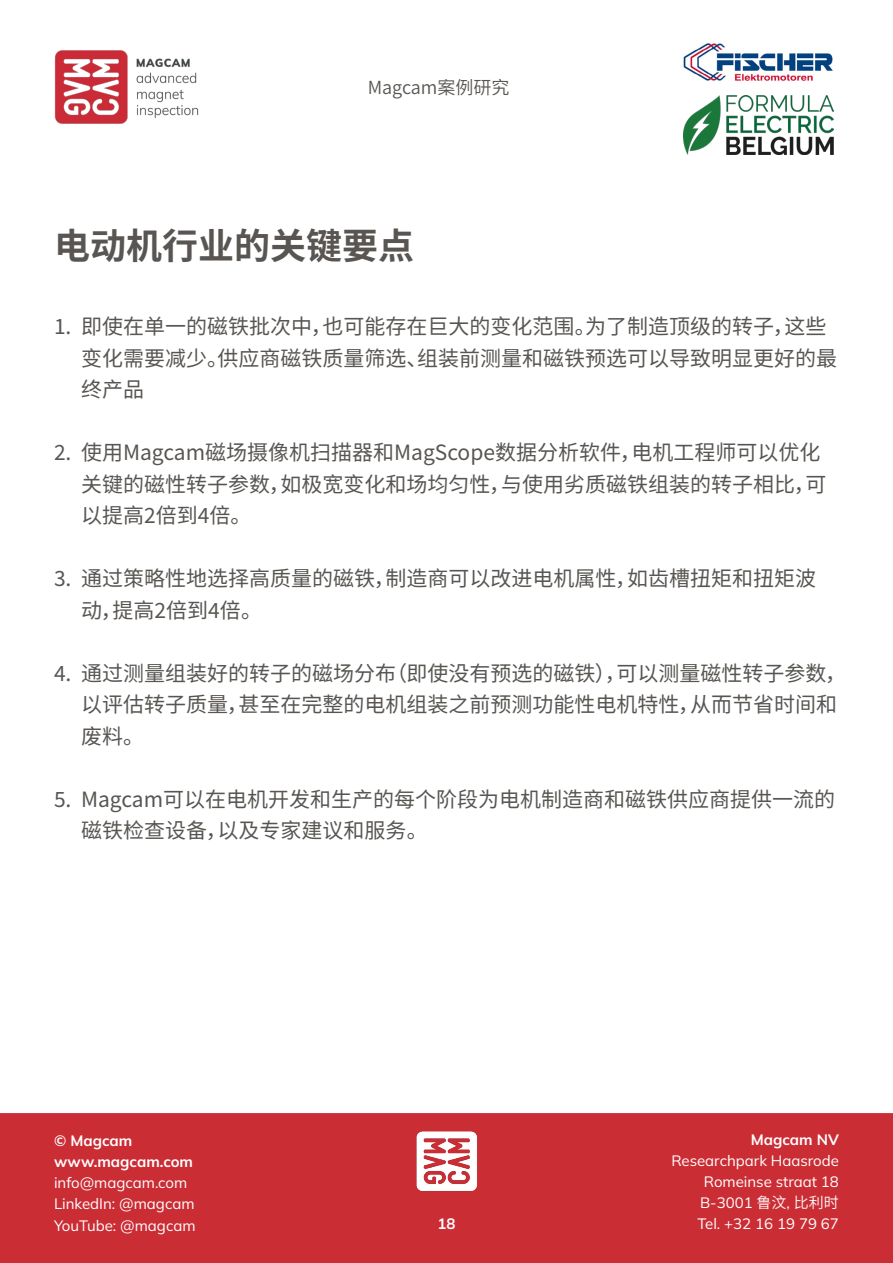
<style>
.page{position:relative;width:893px;height:1263px;background:#fff}
.page>*{position:absolute;margin:0;border:0;box-sizing:border-box;transform-origin:0 0}
.t1{font:700 36px "Source Han Sans CN";color:#585552}
.t2{font:21px/31.5px "Source Han Sans CN";color:#585552}
.t3{font:18px "Source Han Sans CN";color:#585552}
.t4{font:15px/21px "Mulish";color:#fff}
.t5{font:700 15px/21px "Mulish";color:#fff}
.s1{font-family:"Source Han Sans CN"}
</style>
<div class="page">
<div style="left:0;top:1113px;width:893px;height:150px;background:#cb2d35"></div>
<img style="left:404px;top:1118px;width:85px;height:85px">
<img style="left:54px;top:50px;width:145px;height:74px">
<img style="left:683px;top:43px;width:150px;height:38px">
<img style="left:683px;top:96px;width:150px;height:58px">
<p class="t3" style="left:368px;top:77px;width:143px">Magcam案例研究</p>
<h1 class="t1" style="left:54px;top:226px;width:361px">电动机行业的关键要点</h1>
<p class="t2" style="left:81px;top:311px;width:758px;text-indent:-27px">1. 即使在单一的磁铁批次中，也可能存在巨大的变化范围。为了制造顶级的转子，这些变化需要减少。供应商磁铁质量筛选、组装前测量和磁铁预选可以导致明显更好的最终产品</p>
<p class="t2" style="left:81px;top:437px;width:747px;text-indent:-27px">2. 使用Magcam磁场摄像机扫描器和MagScope数据分析软件，电机工程师可以优化关键的磁性转子参数，如极宽变化和场均匀性，与使用劣质磁铁组装的转子相比，可以提高2倍到4倍。</p>
<p class="t2" style="left:81px;top:563px;width:737px;text-indent:-27px">3. 通过策略性地选择高质量的磁铁，制造商可以改进电机属性，如齿槽扭矩和扭矩波动，提高2倍到4倍。</p>
<p class="t2" style="left:81px;top:658px;width:767px;text-indent:-27px">4. 通过测量组装好的转子的磁场分布（即使没有预选的磁铁），可以测量磁性转子参数，以评估转子质量，甚至在完整的电机组装之前预测功能性电机特性，从而节省时间和废料。</p>
<p class="t2" style="left:81px;top:784px;width:756px;text-indent:-27px">5. Magcam可以在电机开发和生产的每个阶段为电机制造商和磁铁供应商提供一流的磁铁检查设备，以及专家建议和服务。</p>
<p class="t5" style="left:54px;top:1130px;width:141px">© Magcam www.magcam.com</p>
<p class="t4" style="left:54px;top:1172px;width:143px">info@magcam.com<br>LinkedIn: @magcam<br>YouTube: @magcam</p>
<p class="t5" style="left:437px;top:1213px;width:19px">18</p>
<p class="t5" style="left:751px;top:1129px;width:90px">Magcam NV</p>
<p class="t4" style="left:671px;top:1150px;width:169px;text-align:right">Researchpark Haasrode<br>Romeinse straat 18<br>B-3001 <span class="s1">鲁汶</span>, <span class="s1">比利时<br></span>Tel. +32 16 19 79 67</p>
</div>
